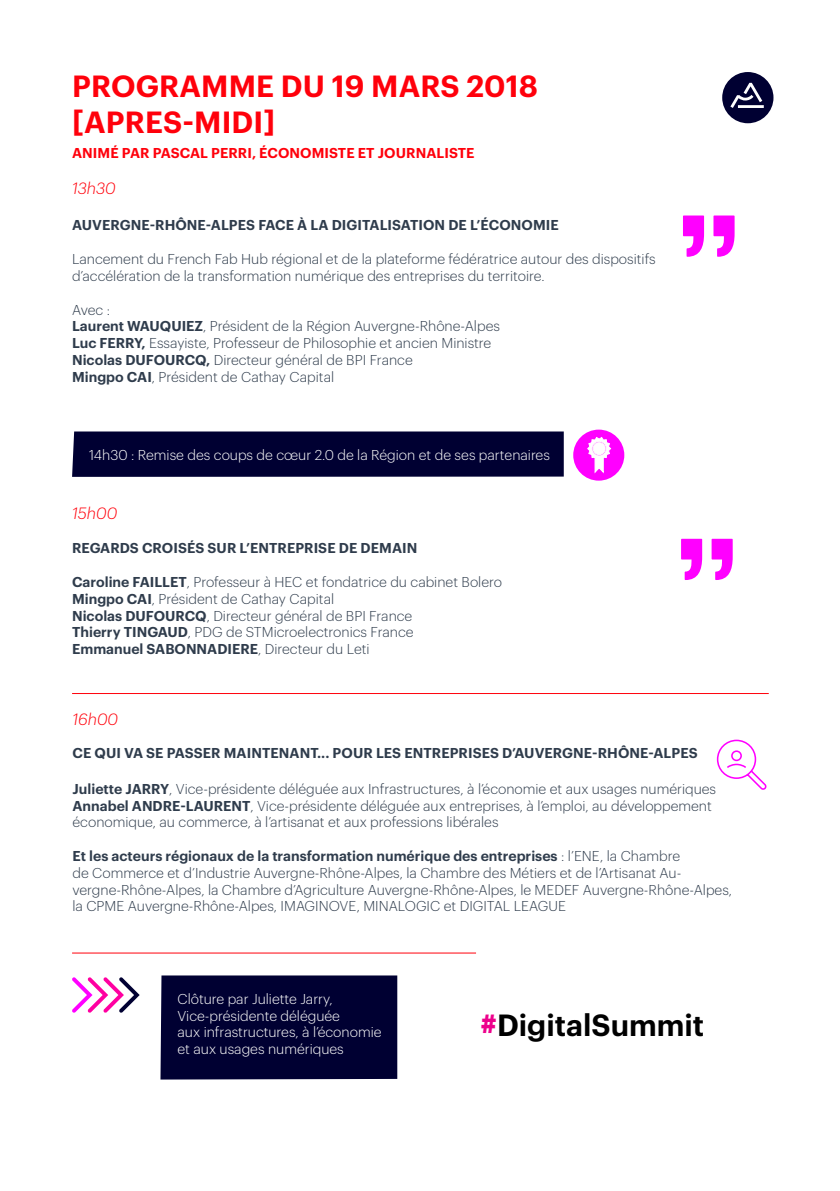
<style>
.page{position:relative;width:840px;height:1191px;background:#fff}
.page>*{position:absolute;margin:0;border:0;box-sizing:border-box;transform-origin:0 0}
.t1{font:600 30px "Graphik";letter-spacing:.005em;color:#ff000b}
.t2{font:600 30px "Graphik";color:#000}
.t3{font:italic 300 16px "Graphik";color:#ff000b}
.t4{font:300 14px/16.8px "Graphik";color:#2f3c4c}
.t5{font:600 14px "Graphik";letter-spacing:.005em;color:#2f3c4c}
.t6{font:300 14px/16.8px "Graphik";color:#fff}
.t7{font:600 14px "Graphik";letter-spacing:.005em;color:#ff000b}
.s1{font-weight:600}
.s2{font-weight:300}
.s3{color:#ed028c}
</style>
<div class="page">
<hr style="left:72px;top:952px;width:404px;height:1px;background:#ff000b">
<svg style="left:722px;top:72px;width:51px;height:51px"></svg>
<svg style="left:683px;top:215px;width:20px;height:42px"></svg>
<svg style="left:713px;top:215px;width:21px;height:42px"></svg>
<svg style="left:72px;top:977px;width:68px;height:36px"></svg>
<div style="left:160px;top:975px;width:237px;height:104px;background:#000032"></div>
<svg style="left:716px;top:739px;width:51px;height:51px"></svg>
<div style="left:72px;top:431px;width:491px;height:46px;background:#000032"></div>
<div style="left:573px;top:429px;width:51px;height:51px;background:#f0f;border-radius:50%"></div>
<hr style="left:72px;top:693px;width:696px;height:1px;background:#ff000b">
<svg style="left:681px;top:539px;width:20px;height:41px"></svg>
<svg style="left:711px;top:539px;width:21px;height:41px"></svg>
<svg style="left:587px;top:437px;width:24px;height:37px"></svg>
<p class="t1" style="left:72px;top:63px;width:467px">PROGRAMME DU 19 MARS 2018</p>
<p class="t1" style="left:72px;top:99px;width:204px">[APRES-MIDI]</p>
<p class="t7" style="left:72px;top:142px;width:403px">ANIMÉ PAR PASCAL PERRI, ÉCONOMISTE ET JOURNALISTE</p>
<p class="t3" style="left:72px;top:176px;width:45px">13h30</p>
<p class="t5" style="left:72px;top:215px;width:488px">AUVERGNE-RHÔNE-ALPES FACE À LA DIGITALISATION DE L’ÉCONOMIE</p>
<p class="t4" style="left:72px;top:249px;width:584px">Lancement du French Fab Hub régional et de la plateforme fédératrice autour des dispositifs d’accélération de la transformation numérique des entreprises du territoire.</p>
<p class="t4" style="left:72px;top:300px;width:39px">Avec :</p>
<p class="t4" style="left:72px;top:317px;width:429px"><span class="s1">Laurent WAUQUIEZ</span>, Président de la Région Auvergne-Rhône-Alpes</p>
<p class="t4" style="left:72px;top:333px;width:420px"><span class="s1">Luc FERRY,</span> Essayiste, Professeur de Philosophie et ancien Ministre</p>
<p class="t4" style="left:72px;top:350px;width:342px"><span class="s1">Nicolas DUFOURCQ,</span> Directeur général de BPI France</p>
<p class="t4" style="left:72px;top:367px;width:263px"><span class="s1">Mingpo CAI</span>, Président de Cathay Capital</p>
<p class="t6" style="left:89px;top:445px;width:462px">14h30 : Remise des coups de cœur 2.0 de la Région et de ses partenaires</p>
<p class="t3" style="left:72px;top:502px;width:47px">15h00</p>
<p class="t5" style="left:72px;top:537px;width:346px">REGARDS CROISÉS SUR L’ENTREPRISE DE DEMAIN</p>
<p class="t4" style="left:72px;top:572px;width:431px"><span class="s1">Caroline FAILLET</span>, Professeur à HEC et fondatrice du cabinet Bolero</p>
<p class="t4" style="left:72px;top:589px;width:263px"><span class="s1">Mingpo CAI</span>, Président de Cathay Capital</p>
<p class="t4" style="left:72px;top:606px;width:341px"><span class="s1">Nicolas DUFOURCQ</span>, Directeur général de BPI France</p>
<p class="t4" style="left:72px;top:623px;width:343px"><span class="s1">Thierry TINGAUD</span>, PDG de STMicroelectronics France</p>
<p class="t5" style="left:72px;top:638px;width:299px">Emmanuel SABONNADIERE<span class="s2">, Directeur du Leti</span></p>
<p class="t3" style="left:72px;top:708px;width:47px">16h00</p>
<p class="t5" style="left:72px;top:742px;width:626px">CE QUI VA SE PASSER MAINTENANT... POUR LES ENTREPRISES D’AUVERGNE-RHÔNE-ALPES</p>
<p class="t4" style="left:72px;top:779px;width:644px"><span class="s1">Juliette JARRY</span>, Vice-présidente déléguée aux Infrastructures, à l’économie et aux usages numériques</p>
<p class="t4" style="left:72px;top:796px;width:640px"><span class="s1">Annabel ANDRE-LAURENT</span>, Vice-présidente déléguée aux entreprises, à l’emploi, au développement économique, au commerce, à l’artisanat et aux professions libérales</p>
<p class="t4" style="left:72px;top:846px;width:660px"><span class="s1">Et les acteurs régionaux de la transformation numérique des entreprises</span> : l’ENE, la Chambre<br>de Commerce et d’Industrie Auvergne-Rhône-Alpes, la Chambre des Métiers et de l’Artisanat Au&shy;vergne-Rhône-Alpes, la Chambre d’Agriculture Auvergne-Rhône-Alpes, le MEDEF Auvergne-Rhône-Alpes, la CPME Auvergne-Rhône-Alpes, IMAGINOVE, MINALOGIC et DIGITAL LEAGUE</p>
<p class="t6" style="left:177px;top:989px;width:205px">Clôture par Juliette Jarry,<br>Vice-présidente déléguée<br>aux infrastructures, à l’économie et aux usages numériques</p>
<p class="t2" style="left:480px;top:1002px;width:225px"><span class="s3">#</span>DigitalSummit</p>
</div>
